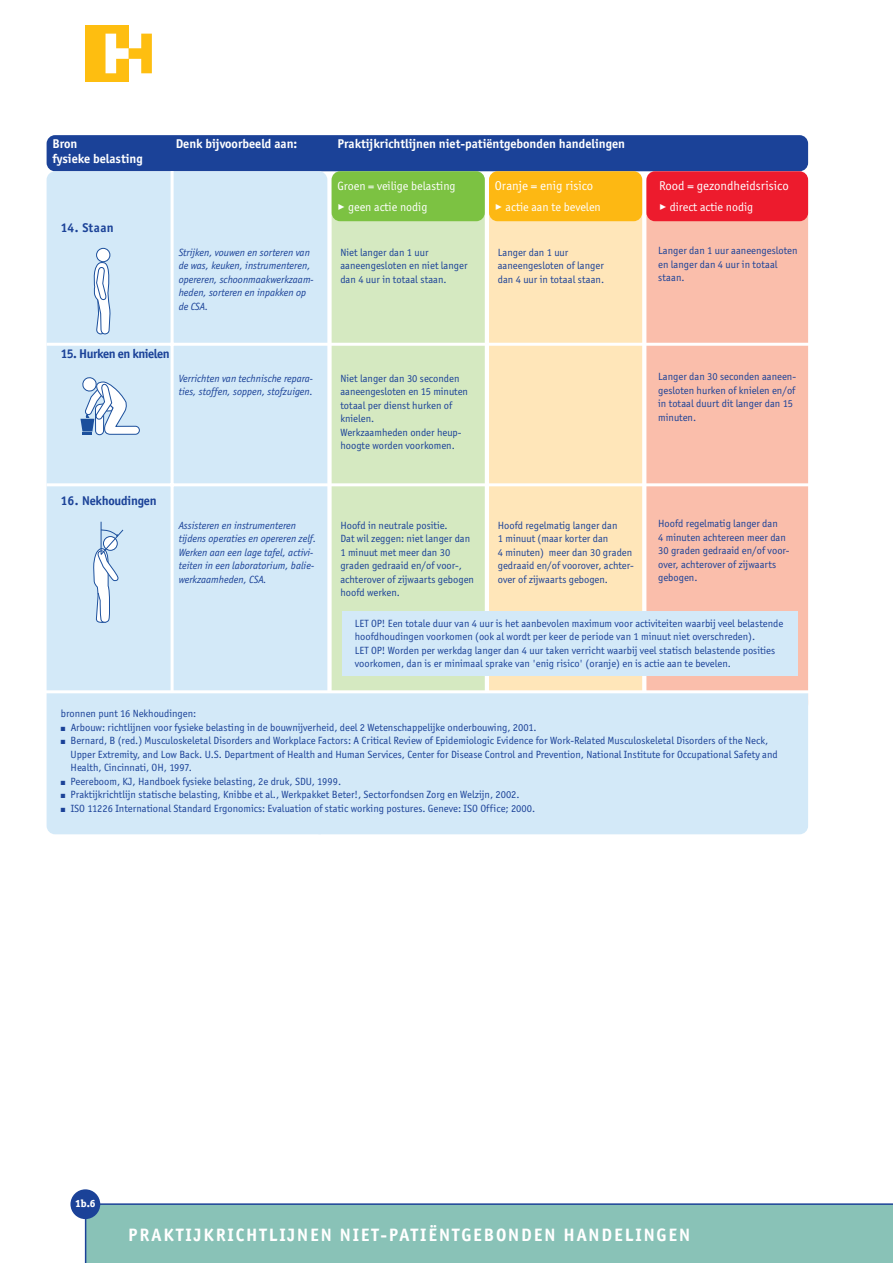
<style>
.page{position:relative;width:893px;height:1263px;background:#fff}
.page>*{position:absolute;margin:0;border:0;box-sizing:border-box;transform-origin:0 0}
.t1{font:700 18px "Officina San ITC";letter-spacing:.105em;color:#fff}
.t2{font:700 12.75px "Officina San ITC";color:#fff}
.t3{font:700 12.75px "Officina San ITC";letter-spacing:-.015em;color:#1b4298}
.t4{font:12.75px "Officina San ITC";color:#fff}
.t5{font:12px "Officina San ITC";color:#fff}
.t6{font:10.5px/13.5px "Officina San ITC";color:#1b4298}
.t7{font:italic 10.5px/13.5px "Officina San ITC";color:#1b4298}
.t8{font:800 10.5px "Officina Ser ITC";color:#fff}
.s1{font-family:"FF Dingbests"}
</style>
<div class="page">
<div style="left:85px;top:1203px;width:807px;height:59px;background:#89c2b7"></div>
<div style="left:70px;top:1189px;width:30px;height:30px;background:#1b4298;border-radius:50%"></div>
<div style="left:85px;top:25px;width:44px;height:57px;background:#febe10"></div>
<svg style="left:105px;top:34px;width:47px;height:39px"></svg>
<div style="left:646px;top:173px;width:162px;height:540px;background:#fabeab;border-radius:9px"></div>
<div style="left:489px;top:171px;width:153px;height:540px;background:#ffe6b9;border-radius:9px"></div>
<div style="left:331px;top:171px;width:154px;height:533px;background:#d5e9c1;border-radius:9px"></div>
<div style="left:47px;top:135px;width:761px;height:36px;background:#1b4298;border-radius:9px"></div>
<div style="left:47px;top:171px;width:280px;height:663px;background:#d3e9f8;border-radius:9px"></div>
<div style="left:489px;top:171px;width:153px;height:50px;background:#fdb813;border-radius:9px"></div>
<div style="left:331px;top:171px;width:154px;height:50px;background:#7cc242;border-radius:9px"></div>
<div style="left:646px;top:171px;width:162px;height:50px;background:#ed1b2d;border-radius:9px"></div>
<hr style="left:170px;top:171px;width:3px;height:521px;background:#fff">
<hr style="left:47px;top:343px;width:765px;height:3px;background:#fff">
<hr style="left:47px;top:483px;width:765px;height:3px;background:#fff">
<svg style="left:80px;top:377px;width:59px;height:59px"></svg>
<div style="left:96px;top:248px;width:14px;height:14px;background:#fff;border:1px solid #1b4f9c;border-radius:50%"></div>
<svg style="left:93px;top:262px;width:18px;height:73px"></svg>
<svg style="left:93px;top:522px;width:30px;height:101px"></svg>
<div style="left:312px;top:693px;width:496px;height:141px;background:#d3e9f8;border-radius:9px"></div>
<div style="left:781px;top:693px;width:27px;height:24px;background:#d3e9f8"></div>
<div style="left:342px;top:611px;width:455px;height:65px;background:#d3e9f8"></div>
<hr style="left:42px;top:690px;width:770px;height:3px;background:#fff">
<p class="t2" style="left:52px;top:139px;width:26px">Bron</p>
<p class="t2" style="left:176px;top:139px;width:123px">Denk bijvoorbeeld aan:</p>
<p class="t2" style="left:337px;top:139px;width:289px">Praktijkrichtlijnen niet-patiëntgebonden handelingen</p>
<p class="t2" style="left:52px;top:154px;width:92px">fysieke belasting</p>
<p class="t5" style="left:337px;top:181px;width:120px">Groen = veilige belasting</p>
<p class="t4" style="left:495px;top:181px;width:100px">Oranje = enig risico</p>
<p class="t4" style="left:659px;top:181px;width:131px">Rood = gezondheidsrisico</p>
<p class="t5" style="left:337px;top:202px;width:91px"><span class="s1">&gt;</span> geen actie nodig</p>
<p class="t5" style="left:495px;top:202px;width:107px"><span class="s1">&gt;</span> actie aan te bevelen</p>
<p class="t5" style="left:659px;top:202px;width:96px"><span class="s1">&gt;</span> direct actie nodig</p>
<p class="t3" style="left:61px;top:223px;width:54px">14. Staan</p>
<p class="t7" style="left:179px;top:246px;width:136px">Strijken, vouwen en sorteren van de was, keuken, instrumenteren, opereren, schoonmaakwerkzaam&shy;heden, sorteren en inpakken op de CSA.</p>
<p class="t3" style="left:61px;top:349px;width:110px">15. Hurken en knielen</p>
<p class="t7" style="left:179px;top:372px;width:136px">Verrichten van technische repara&shy;ties, stoffen, soppen, stofzuigen.</p>
<p class="t3" style="left:61px;top:496px;width:97px">16. Nekhoudingen</p>
<p class="t7" style="left:179px;top:519px;width:139px">Assisteren en instrumenteren tijdens operaties en opereren zelf.<br>Werken aan een lage tafel, activi&shy;teiten in een laboratorium, balie&shy;werkzaamheden, CSA.</p>
<p class="t6" style="left:340px;top:246px;width:129px">Niet langer dan 1 uur aaneengesloten en niet langer dan 4 uur in totaal staan.</p>
<p class="t6" style="left:498px;top:246px;width:108px">Langer dan 1 uur aaneengesloten of langer dan 4 uur in totaal staan.</p>
<p class="t6" style="left:658px;top:245px;width:141px">Langer dan 1 uur aaneengesloten en langer dan 4 uur in totaal staan.</p>
<p class="t6" style="left:340px;top:372px;width:129px">Niet langer dan 30 seconden aaneengesloten en 15 minuten totaal per dienst hurken of knielen.<br>Werkzaamheden onder heup&shy;hoogte worden voorkomen.</p>
<p class="t6" style="left:658px;top:371px;width:139px">Langer dan 30 seconden aaneen&shy;gesloten hurken of knielen en/of in totaal duurt dit langer dan 15 minuten.</p>
<p class="t6" style="left:340px;top:519px;width:135px">Hoofd in neutrale positie.<br>Dat wil zeggen: niet langer dan<br>1 minuut met meer dan 30 graden gedraaid en/of voor-, achterover of zijwaarts gebogen hoofd werken.</p>
<p class="t6" style="left:498px;top:519px;width:138px">Hoofd regelmatig langer dan<br>1 minuut (maar korter dan<br>4 minuten) meer dan 30 graden gedraaid en/of voorover, achter&shy;over of zijwaarts gebogen.</p>
<p class="t6" style="left:658px;top:518px;width:133px">Hoofd regelmatig langer dan<br>4 minuten achtereen meer dan<br>30 graden gedraaid en/of voor&shy;over, achterover of zijwaarts gebogen.</p>
<p class="t6" style="left:355px;top:617px;width:430px">LET OP! Een totale duur van 4 uur is het aanbevolen maximum voor activiteiten waarbij veel belastende hoofdhoudingen voorkomen (ook al wordt per keer de periode van 1 minuut niet overschreden).<br>LET OP! Worden per werkdag langer dan 4 uur taken verricht waarbij veel statisch belastende posities voorkomen, dan is er minimaal sprake van 'enig risico' (oranje) en is actie aan te bevelen.</p>
<p class="t6" style="left:61px;top:708px;width:137px">bronnen punt 16 Nekhoudingen:</p>
<p class="t6" style="left:61px;top:721px;width:477px">■ Arbouw: richtlijnen voor fysieke belasting in de bouwnijverheid, deel 2 Wetenschappelijke onderbouwing, 2001.</p>
<p class="t6" style="left:71px;top:735px;width:708px;text-indent:-10px">■ Bernard, B (red.) Musculoskeletal Disorders and Workplace Factors: A Critical Review of Epidemiologic Evidence for Work-Related Musculoskeletal Disorders of the Neck,<br>Upper Extremity, and Low Back. U.S. Department of Health and Human Services, Center for Disease Control and Prevention, National Institute for Occupational Safety and<br>Health, Cincinnati, OH, 1997.</p>
<p class="t6" style="left:61px;top:775px;width:282px">■ Peereboom, KJ, Handboek fysieke belasting, 2e druk, SDU, 1999.</p>
<p class="t6" style="left:61px;top:789px;width:460px">■ Praktijkrichtlijn statische belasting, Knibbe et al., Werkpakket Beter!, Sectorfondsen Zorg en Welzijn, 2002.</p>
<p class="t6" style="left:61px;top:802px;width:476px">■ ISO 11226 International Standard Ergonomics: Evaluation of static working postures. Geneve: ISO Office; 2000.</p>
<p class="t8" style="left:75px;top:1196px;width:22px">1b.6</p>
<h1 class="t1" style="left:128px;top:1228px;width:563px">PRAKTIJKRICHTLIJNEN NIET-PATIËNTGEBONDEN HANDELINGEN</h1>
</div>
